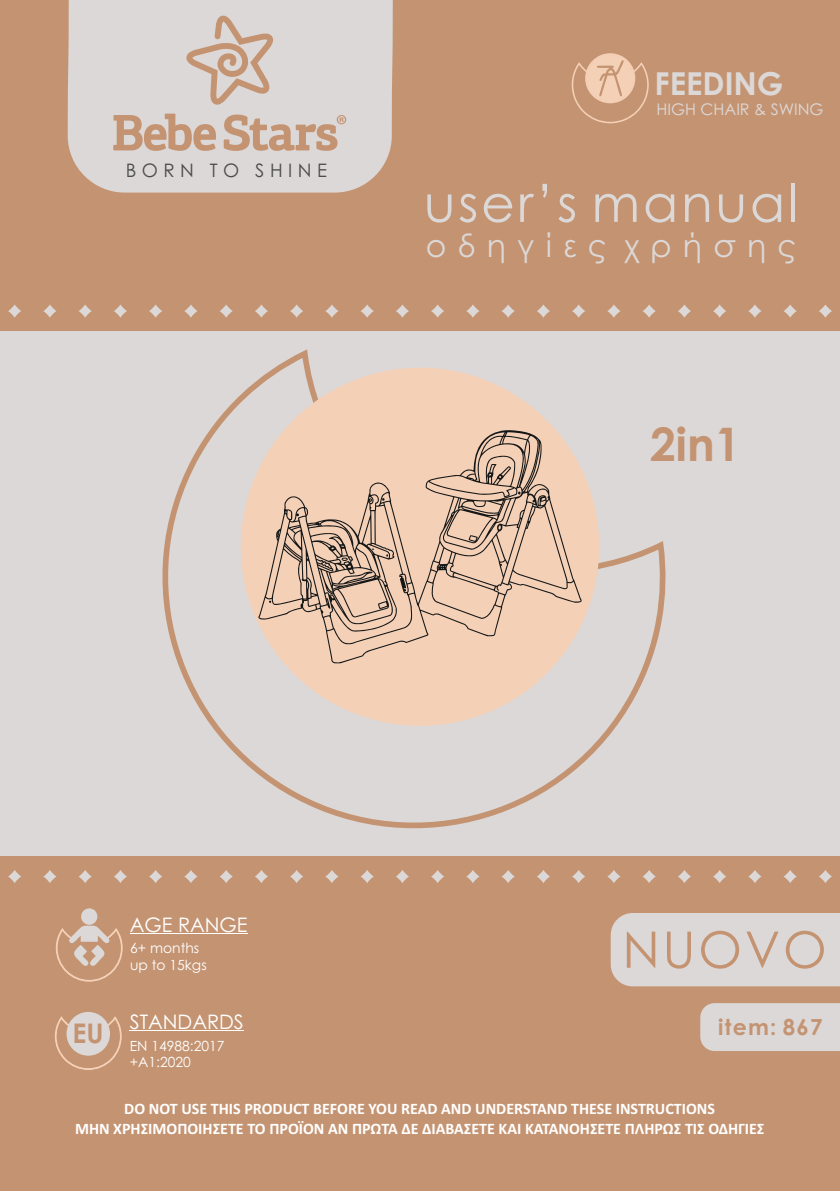
<style>
.page{position:relative;width:840px;height:1191px;background:#fff}
.page>*{position:absolute;margin:0;border:0;box-sizing:border-box;transform-origin:0 0}
.t1{font:51.6px "Century Gothic";letter-spacing:.055em;color:#dcd8d7}
.t2{font:50.4px "Century Gothic";letter-spacing:.055em;color:#c49472}
.t3{font:700 46.2px "Century Gothic";color:#c49472}
.t4{font:31.6px "Century Gothic";letter-spacing:.355em;color:#dcd8d7}
.t5{font:700 31.6px "Century Gothic";color:#dcd8d7}
.t6{font:700 27px "Century Gothic";color:#c49472}
.t7{font:700 22.2px "Century Gothic";letter-spacing:.055em;color:#c49472}
.t8{font:20px "Century Gothic";color:#fff}
.t9{font:18.6px "Century Gothic";letter-spacing:.295em;color:#4d4d4d}
.t10{font:700 16px/19.6px "Calibri";color:#fff;text-align:center}
.t11{font:16px "Century Gothic";color:#dcd8d7}
.t12{font:14px/16.6px "Century Gothic";color:#fff}
</style>
<div class="page">
<div style="left:0;top:0;width:839px;height:1191px;background:#c49472"></div>
<div style="left:0;top:332px;width:839px;height:524px;background:#dcd8d7"></div>
<svg style="left:162px;top:349px;width:504px;height:480px"></svg>
<div style="left:241px;top:368px;width:358px;height:358px;background:#f4d0b7;border-radius:50%"></div>
<svg style="left:8px;top:304px;width:823px;height:14px"></svg>
<svg style="left:8px;top:870px;width:823px;height:13px"></svg>
<div style="left:610px;top:913px;width:229px;height:73px;background:#dcd8d7"></div>
<div style="left:700px;top:1003px;width:139px;height:48px;background:#dcd8d7"></div>
<svg style="left:56px;top:908px;width:66px;height:73px"></svg>
<hr style="left:130px;top:933px;width:117px;height:1px;background:#fff">
<svg style="left:55px;top:1016px;width:67px;height:53px"></svg>
<div style="left:66px;top:1012px;width:44px;height:43px;background:#dcd8d7;border-radius:50%"></div>
<hr style="left:130px;top:1030px;width:114px;height:1px;background:#fff">
<div style="left:68px;top:0;width:324px;height:193px;background:#dcd8d7"></div>
<svg style="left:186px;top:15px;width:88px;height:90px"></svg>
<svg style="left:113px;top:114px;width:103px;height:37px"></svg>
<svg style="left:223px;top:115px;width:123px;height:36px"></svg>
<svg style="left:571px;top:53px;width:77px;height:70px"></svg>
<svg style="left:257px;top:430px;width:324px;height:233px"></svg>
<h3 class="t5" style="left:654px;top:71px;width:130px">FEEDING</h3>
<p class="t9" style="left:126px;top:163px;width:203px">BORN TO SHINE</p>
<p class="t11" style="left:656px;top:103px;width:168px">HIGH CHAIR &amp; SWING</p>
<h1 class="t1" style="left:423px;top:183px;width:376px">user’s manual</h1>
<h3 class="t4" style="left:425px;top:233px;width:371px">οδηγίες χρήσης</h3>
<h3 class="t3" style="left:649px;top:426px;width:92px">2in1</h3>
<h3 class="t6" style="left:73px;top:1023px;width:33px">EU</h3>
<p class="t8" style="left:130px;top:916px;width:119px">AGE RANGE</p>
<p class="t12" style="left:130px;top:941px;width:78px">6+ months up to 15kgs</p>
<p class="t8" style="left:130px;top:1013px;width:115px">STANDARDS</p>
<p class="t12" style="left:130px;top:1038px;width:96px">EN 14988:2017 +A1:2020</p>
<h2 class="t2" style="left:622px;top:930px;width:206px">NUOVO</h2>
<h3 class="t7" style="left:717px;top:1018px;width:106px">item: 867</h3>
<p class="t10" style="left:75px;top:1100px;width:690px">DO NOT USE THIS PRODUCT BEFORE YOU READ AND UNDERSTAND THESE INSTRUCTIONS<br>ΜΗΝ ΧΡΗΣΙΜΟΠΟΙΗΣΕΤΕ ΤΟ ΠΡΟΪΟΝ ΑΝ ΠΡΩΤΑ ΔΕ ΔΙΑΒΑΣΕΤΕ ΚΑΙ ΚΑΤΑΝΟΗΣΕΤΕ ΠΛΗΡΩΣ ΤΙΣ ΟΔΗΓΙΕΣ</p>
</div>
